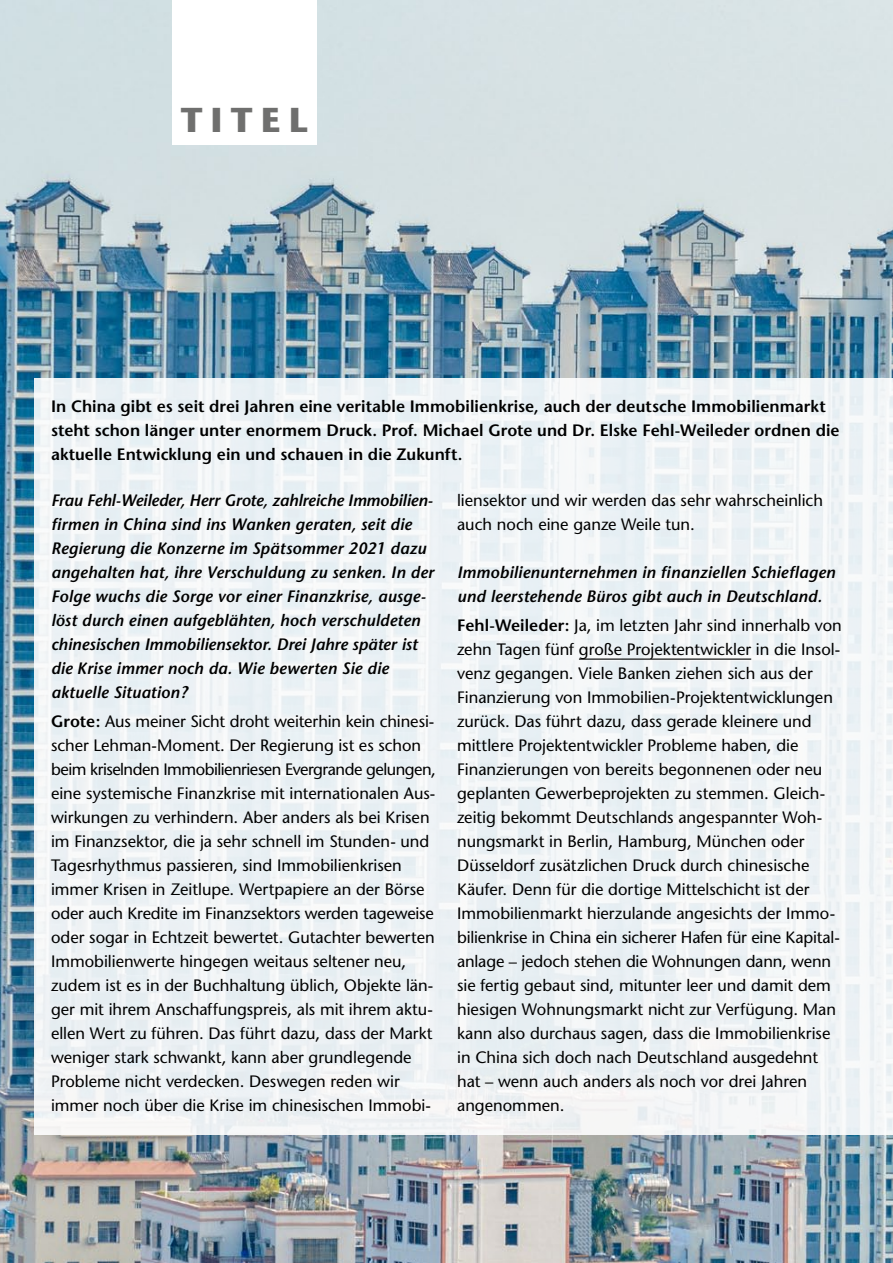
<style>
.page{position:relative;width:893px;height:1263px;background:#fff}
.page>*{position:absolute;margin:0;border:0;box-sizing:border-box;transform-origin:0 0}
.t1{font:700 34.5px "Stone Sans";color:#6f6f6e}
.t2{font:16.5px/24px "Stone Sans";color:#000}
.t3{font:italic 600 16.5px/24px "Stone Sans";letter-spacing:.005em;color:#000}
.t4{font:600 16.5px/24px "Stone Sans";letter-spacing:.005em;color:#000}
.s1{font-weight:600}
</style>
<div class="page">
<img style="left:0;top:0;width:893px;height:1263px">
<div style="left:34px;top:378px;width:859px;height:757px;background:#edf1f5"></div>
<hr style="left:579px;top:658px;width:172px;height:2px;background:#000">
<div style="left:172px;top:0;width:145px;height:145px;background:#fff"></div>
<h1 class="t1" style="left:181px;top:99px;width:129px">Titel</h1>
<p class="t4" style="left:51px;top:394px;width:790px">I n China gibt es seit drei Jahren eine veritable I mmobilienkrise, auch der deutsche I mmobilienmarkt steht schon länger unter enormem Druck. Prof. Michael Grote und Dr. Elske Fehl-Weileder ordnen die aktuelle Entwicklung ein und schauen in die Zukunft.</p>
<p class="t3" style="left:51px;top:489px;width:384px">Frau Fehl-Weileder, Herr Grote, zahlreiche Immobilien&shy;firmen in China sind ins Wanken geraten, seit die Regierung die Konzerne im Spätsommer 2021 dazu angehalten hat, ihre Verschuldung zu senken. In der Folge wuchs die Sorge vor einer Finanzkrise, ausge&shy;löst durch einen aufgeblähten, hoch verschuldeten chinesischen Immobiliensektor. Drei Jahre später ist die Krise immer noch da. Wie bewerten Sie die aktuelle Situation?</p>
<p class="t2" style="left:51px;top:709px;width:386px"><span class="s1">Grote:</span> Aus meiner Sicht droht weiterhin kein chinesi&shy;scher Lehman-Moment. Der Regierung ist es schon beim kriselnden Immobilienriesen Evergrande gelungen, eine systemische Finanzkrise mit internationalen Aus&shy;wirkungen zu verhindern. Aber anders als bei Krisen im Finanzsektor, die ja sehr schnell im Stunden- und Tagesrhythmus passieren, sind Immobilienkrisen immer Krisen in Zeitlupe. Wertpapiere an der Börse oder auch Kredite im Finanzsektors werden tageweise oder sogar in Echtzeit bewertet. Gutachter bewerten Immobilienwerte hingegen weitaus seltener neu, zudem ist es in der Buchhaltung üblich, Objekte län&shy;ger mit ihrem Anschaffungspreis, als mit ihrem aktu&shy;ellen Wert zu führen. Das führt dazu, dass der Markt weniger stark schwankt, kann aber grundlegende Probleme nicht verdecken. Deswegen reden wir immer noch über die Krise im chinesischen Immobi-</p>
<p class="t2" style="left:457px;top:489px;width:368px">liensektor und wir werden das sehr wahrscheinlich auch noch eine ganze Weile tun.</p>
<p class="t3" style="left:457px;top:561px;width:380px">Immobilienunternehmen in finanziellen Schieflagen und leerstehende Büros gibt auch in Deutschland.</p>
<p class="t2" style="left:457px;top:613px;width:386px"><span class="s1">Fehl-Weileder:</span> Ja, im letzten Jahr sind innerhalb von zehn Tagen fünf große Projektentwickler in die Insol&shy;venz gegangen. Viele Banken ziehen sich aus der Finanzierung von Immobilien-Projektentwicklungen zurück. Das führt dazu, dass gerade kleinere und mittlere Projektentwickler Probleme haben, die Finanzierungen von bereits begonnenen oder neu geplanten Gewerbeprojekten zu stemmen. Gleich&shy;zeitig bekommt Deutschlands angespannter Woh&shy;nungsmarkt in Berlin, Hamburg, München oder Düsseldorf zusätzlichen Druck durch chinesische Käufer. Denn für die dortige Mittelschicht ist der Immobilienmarkt hierzulande angesichts der Immo&shy;bilienkrise in China ein sicherer Hafen für eine Kapital&shy;anlage – jedoch stehen die Wohnungen dann, wenn sie fertig gebaut sind, mitunter leer und damit dem hiesigen Wohnungsmarkt nicht zur Verfügung. Man kann also durchaus sagen, dass die Immobilienkrise in China sich doch nach Deutschland ausgedehnt hat – wenn auch anders als noch vor drei Jahren angenommen.</p>
</div>
